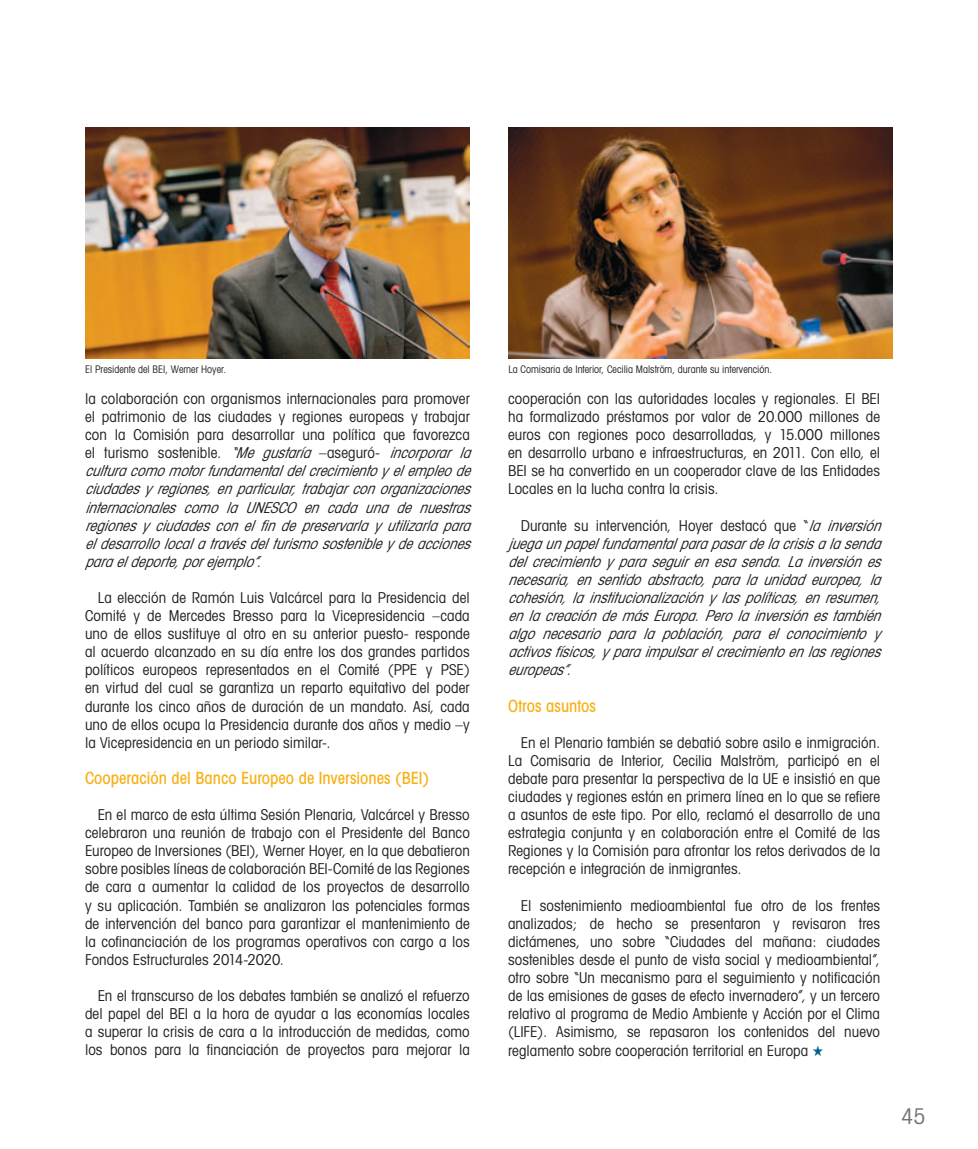
<style>
.page{position:relative;width:978px;height:1149px;background:#fff}
.page>*{position:absolute;margin:0;border:0;box-sizing:border-box;transform-origin:0 0}
.t1{font:condensed 21.75px "Avant Garde";color:#727773}
.parrafo_texto_artiuc{font:500 condensed 16.8px "Avant Garde";color:#f7b118}
.parrafo_texto_artiuc-2{font:condensed 15px/18.1px "Avant Garde";letter-spacing:.005em;color:#231f20;text-align:justify}
.parrafo_texto_artiuc-3{font:italic condensed 15px/18.1px "Avant Garde";color:#231f20}
.t2{font:condensed 10.5px "Avant Garde";color:#231f20;scale:.95 1}
.s1{font-style:normal}
.s2{color:#00628a}
</style>
<div class="page">
<img style="left:85px;top:127px;width:384px;height:231px">
<img style="left:508px;top:127px;width:384px;height:231px">
<p class="t2" style="left:85px;top:362px;width:150px">El Presidente del BEI, Werner Hoyer.</p>
<p class="t2" style="left:508px;top:362px;width:279px">La Comisaria de Interior, Cecilia Malström, durante su intervención.</p>
<p class="parrafo_texto_artiuc-3" style="left:85px;top:389px;width:393px"><span class="s1">la colaboración con organismos internacionales para promover el patrimonio de las ciudades y regiones europeas y trabajar con la Comisión para desarrollar una política que favorezca el turismo sostenible.</span> “Me gustaría <span class="s1">–aseguró-</span> incorporar la culturacomomotorfundamentaldelcrecimientoy elempleode ciudadesy regiones,enparticular,trabajarconorganizaciones internacionales como la UNESCO en cada una de nuestras regionesy ciudadesconelfindepreservarlay utilizarlapara eldesarrollolocalatravésdelturismosostenibley deacciones paraeldeporte,porejemplo”.</p>
<p class="parrafo_texto_artiuc-2" style="left:85px;top:588px;width:386px;text-indent:13px">La elección de Ramón Luis Valcárcel para la Presidencia del Comité y de Mercedes Bresso para la Vicepresidencia –cada uno de ellos sustituye al otro en su anterior puesto- responde al acuerdo alcanzado en su día entre los dos grandes partidos políticos europeos representados en el Comité (PPE y PSE) en virtud del cual se garantiza un reparto equitativo del poder durante los cinco años de duración de un mandato. Así, cada uno de ellos ocupa la Presidencia durante dos años y medio –y la Vicepresidencia en un periodo similar-.</p>
<p class="parrafo_texto_artiuc" style="left:85px;top:767px;width:346px">Cooperación del Banco Europeo de Inversiones (BEI)</p>
<p class="parrafo_texto_artiuc-2" style="left:85px;top:805px;width:386px;text-indent:13px">En el marco de esta última Sesión Plenaria, Valcárcel y Bresso celebraron una reunión de trabajo con el Presidente del Banco Europeo de Inversiones (BEI), Werner Hoyer, en la que debatieron sobre posibles líneas de colaboración BEI-Comité de las Regiones de cara a aumentar la calidad de los proyectos de desarrollo y su aplicación. También se analizaron las potenciales formas de intervención del banco para garantizar el mantenimiento de la cofinanciación de los programas operativos con cargo a los Fondos Estructurales 2014-2020.</p>
<p class="parrafo_texto_artiuc-2" style="left:85px;top:985px;width:386px;text-indent:13px">En el transcurso de los debates también se analizó el refuerzo del papel del BEI a la hora de ayudar a las economías locales a superar la crisis de cara a la introducción de medidas, como los bonos para la financiación de proyectos para mejorar la</p>
<p class="parrafo_texto_artiuc-2" style="left:508px;top:389px;width:374px">cooperación con las autoridades locales y regionales. El BEI ha formalizado préstamos por valor de 20.000 millones de euros con regiones poco desarrolladas, y 15.000 millones en desarrollo urbano e infraestructuras, en 2011. Con ello, el BEI se ha convertido en un cooperador clave de las Entidades Locales en la lucha contra la crisis.</p>
<p class="parrafo_texto_artiuc-3" style="left:508px;top:515px;width:380px;text-indent:13px"><span class="s1">Durante su intervención, Hoyer destacó que “</span>lainversión juegaunpapelfundamentalparapasardelacrisisalasenda delcrecimientoy paraseguirenesasenda.Lainversiónes necesaria,ensentidoabstracto,paralaunidadeuropea,la cohesión,lainstitucionalizacióny laspolíticas,enresumen, enlacreacióndemásEuropa.Perolainversiónestambién algo necesario para la población, para el conocimiento y activosfísicos,y paraimpulsarelcrecimientoenlasregiones europeas”.</p>
<p class="parrafo_texto_artiuc" style="left:508px;top:694px;width:89px">Otros asuntos</p>
<p class="parrafo_texto_artiuc-2" style="left:508px;top:732px;width:374px;text-indent:13px">En el Plenario también se debatió sobre asilo e inmigración.<br>La Comisaria de Interior, Cecilia Malström, participó en el debate para presentar la perspectiva de la UE e insistió en que ciudades y regiones están en primera línea en lo que se refiere a asuntos de este tipo. Por ello, reclamó el desarrollo de una estrategia conjunta y en colaboración entre el Comité de las Regiones y la Comisión para afrontar los retos derivados de la recepción e integración de inmigrantes.</p>
<p class="parrafo_texto_artiuc-2" style="left:508px;top:895px;width:374px;text-indent:13px">El sostenimiento medioambiental fue otro de los frentes analizados; de hecho se presentaron y revisaron tres dictámenes, uno sobre “Ciudades del mañana: ciudades sostenibles desde el punto de vista social y medioambiental”, otro sobre “Un mecanismo para el seguimiento y notificación de las emisiones de gases de efecto invernadero”, y un tercero relativo al programa de Medio Ambiente y Acción por el Clima (LIFE). Asimismo, se repasaron los contenidos del nuevo reglamento sobre cooperación territorial en Europa <span class="s2">★</span></p>
<p class="t1" style="left:902px;top:1101px;width:26px">45</p>
</div>
